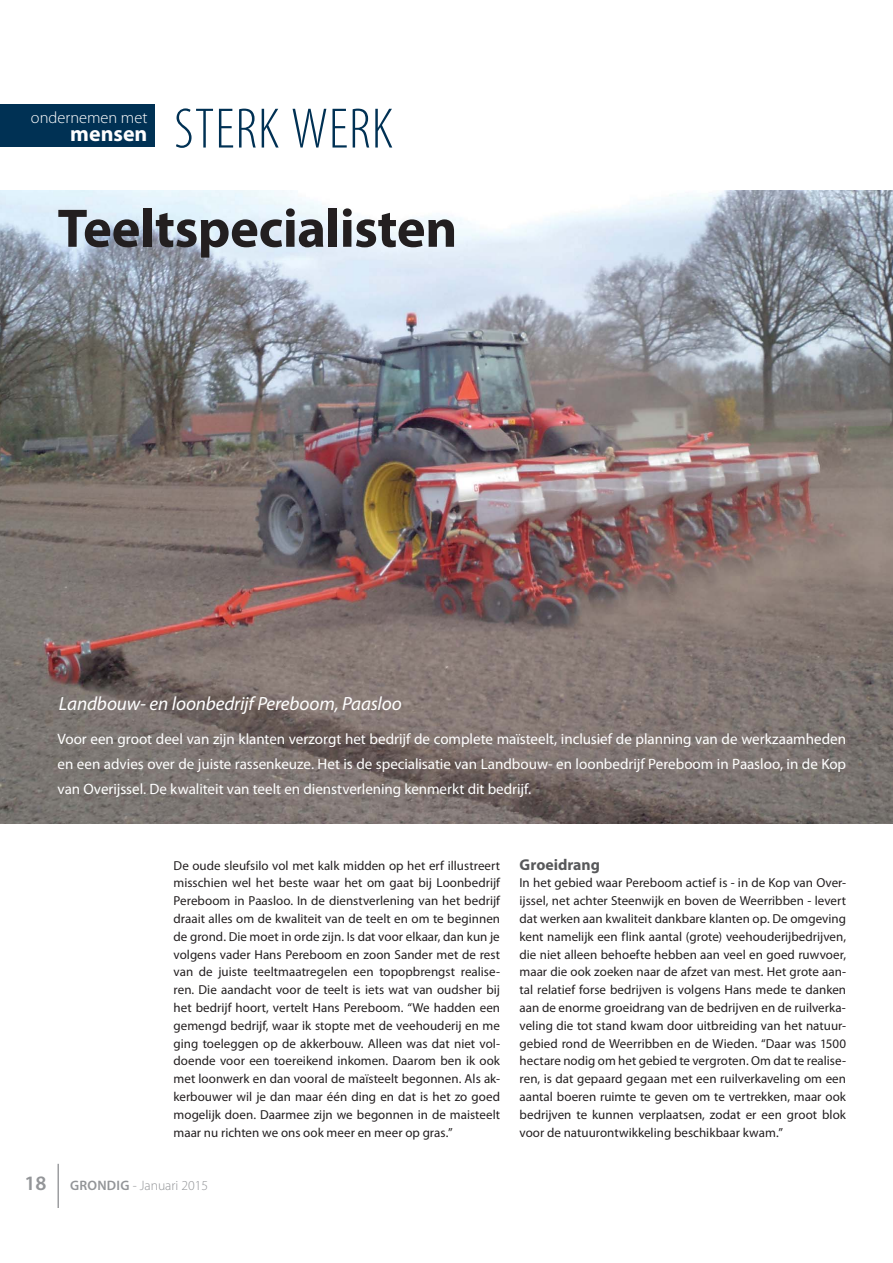
<style>
.page{position:relative;width:893px;height:1263px;background:#fff}
.page>*{position:absolute;margin:0;border:0;box-sizing:border-box;transform-origin:0 0}
.t1{font:300 condensed 57.45px "Myriad Pro";letter-spacing:.02em;color:#003154}
.t2{font:700 54.75px "Myriad Pro";letter-spacing:-.01em;color:#231f20}
.t3{font:700 21.9px "Myriad Pro";color:#fff}
.t4{font:italic 19.2px "Myriad Pro";letter-spacing:-.01em;color:#fff}
.t5{font:300 16.5px "Myriad Pro";color:#fff}
.t6{font:700 15.75px "Myriad Pro";color:#58595b}
.t7{font:15px/24.6px "Myriad Pro";color:#fff;text-align:justify}
.t8{font:300 13.65px "Myriad Pro";color:#939598}
.t9{font:13.05px/17.9px "Myriad Pro";color:#231f20;text-align:justify}
.s1{font-weight:600;font-size:20.55px}
.s2{font-weight:600}
</style>
<div class="page">
<hr style="left:58px;top:1164px;width:1px;height:44px;background:#939598">
<div style="left:0;top:104px;width:154px;height:43px;background:#003154"></div>
<img style="left:0;top:191px;width:893px;height:632px">
<p class="t5" style="left:31px;top:108px;width:118px">ondernemen met</p>
<h3 class="t3" style="left:70px;top:125px;width:79px">mensen</h3>
<h1 class="t1" style="left:174px;top:94px;width:220px">STERK WERK</h1>
<h2 class="t2" style="left:58px;top:208px;width:401px">Teeltspecialisten</h2>
<h3 class="t4" style="left:59px;top:696px;width:344px">Landbouw- en loonbedrijf Pereboom, Paasloo</h3>
<p class="t7" style="left:58px;top:728px;width:790px">Voor een groot deel van zijn klanten verzorgt het bedrijf de complete maïsteelt, inclusief de planning van de werkzaamheden en een advies over de juiste rassenkeuze. Het is de specialisatie van Landbouw- en loonbedrijf Pereboom in Paasloo, in de Kop van Overijssel. De kwaliteit van teelt en dienstverlening kenmerkt dit bedrijf.</p>
<p class="t9" style="left:174px;top:857px;width:328px">De oude sleufsilo vol met kalk midden op het erf illustreert misschien wel het beste waar het om gaat bij Loonbedrijf Pereboom in Paasloo. In de dienstverlening van het bedrijf draait alles om de kwaliteit van de teelt en om te beginnen de grond. Die moet in orde zijn. Is dat voor elkaar, dan kun je volgens vader Hans Pereboom en zoon Sander met de rest van de juiste teeltmaatregelen een topopbrengst realise&shy;ren. Die aandacht voor de teelt is iets wat van oudsher bij het bedrijf hoort, vertelt Hans Pereboom. “We hadden een gemengd bedrijf, waar ik stopte met de veehouderij en me ging toeleggen op de akkerbouw. Alleen was dat niet vol&shy;doende voor een toereikend inkomen. Daarom ben ik ook met loonwerk en dan vooral de maïsteelt begonnen. Als ak&shy;kerbouwer wil je dan maar één ding en dat is het zo goed mogelijk doen. Daarmee zijn we begonnen in de maisteelt maar nu richten we ons ook meer en meer op gras.”</p>
<p class="t6" style="left:519px;top:858px;width:82px">Groeidrang</p>
<p class="t9" style="left:519px;top:875px;width:328px">In het gebied waar Pereboom actief is - in de Kop van Over&shy;ijssel, net achter Steenwijk en boven de Weerribben - levert dat werken aan kwaliteit dankbare klanten op. De omgeving kent namelijk een flink aantal (grote) veehouderijbedrijven, die niet alleen behoefte hebben aan veel en goed ruwvoer, maar die ook zoeken naar de afzet van mest. Het grote aan&shy;tal relatief forse bedrijven is volgens Hans mede te danken aan de enorme groeidrang van de bedrijven en de ruilverka&shy;veling die tot stand kwam door uitbreiding van het natuur&shy;gebied rond de Weerribben en de Wieden. “Daar was 1500 hectare nodig om het gebied te vergroten. Om dat te realise&shy;ren, is dat gepaard gegaan met een ruilverkaveling om een aantal boeren ruimte te geven om te vertrekken, maar ook bedrijven te kunnen verplaatsen, zodat er een groot blok voor de natuurontwikkeling beschikbaar kwam.”</p>
<p class="t8" style="left:25px;top:1177px;width:185px"><span class="s1">18</span> <span class="s2">GRONDIG</span> - Januari 2015</p>
</div>
